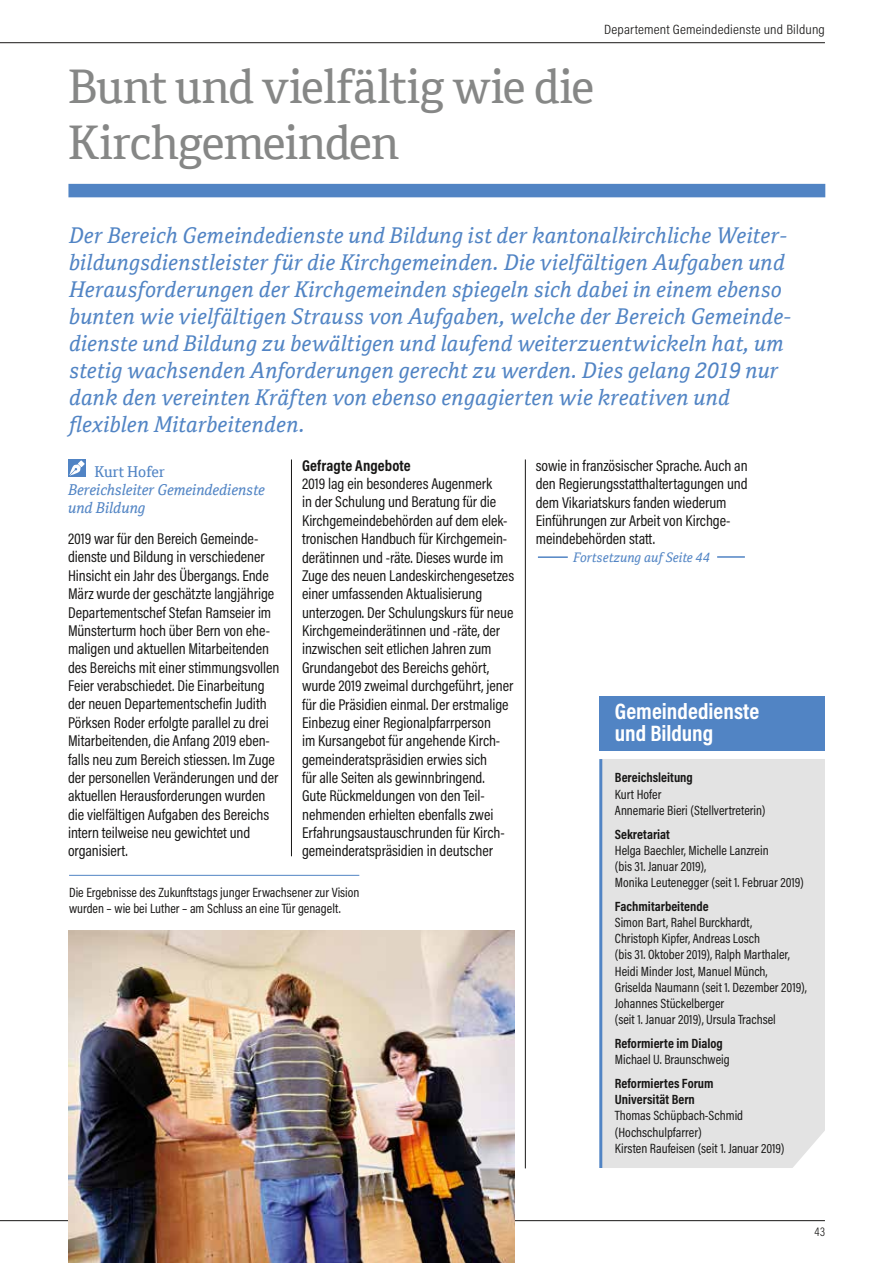
<style>
.page{position:relative;width:893px;height:1263px;background:#fff}
.page>*{position:absolute;margin:0;border:0;box-sizing:border-box;transform-origin:0 0}
.t1{font:46.5px/55.8px "Cordale";letter-spacing:-.015em;color:#868786}
.t2{font:700 22.5px/22.5px "Acumin Pro Cond";color:#fff}
.t3{font:italic 21.75px/27px "Cordale";letter-spacing:.01em;color:#5184c4}
.t4{font:15.75px/18.3px "Acumin Pro Cond";letter-spacing:-.005em;color:#181716}
.t5{font:700 15.75px "Acumin Pro Cond";letter-spacing:.005em;color:#181716}
.t6{font:italic 15px/18px "Cordale";color:#5184c4}
.t7{font:15px "Cordale";color:#5184c4}
.t8{font:13.5px/16.2px "Acumin Pro Cond";color:#181716}
.t9{font:700 13.5px/16.2px "Acumin Pro Cond";color:#181716}
.t10{font:300 13.5px "Acumin Pro Cond";letter-spacing:.01em;color:#181716;scale:1.1 1}
.t11{font:italic 13.2px "Cordale";color:#5184c4}
.t12{font:300 12.75px "Acumin Pro Cond";color:#181716}
</style>
<div class="page">
<hr style="left:0;top:1220px;width:825px;height:1px;background:#181716">
<hr style="left:0;top:42px;width:825px;height:1px;background:#181716">
<div style="left:68px;top:184px;width:757px;height:13px;background:#5184c4"></div>
<hr style="left:291px;top:459px;width:1px;height:397px;background:#181716">
<hr style="left:525px;top:459px;width:1px;height:709px;background:#181716">
<div style="left:602px;top:759px;width:223px;height:409px;background:#e3e3e3"></div>
<div style="left:599px;top:696px;width:226px;height:54px;background:#5184c4"></div>
<hr style="left:599px;top:759px;width:3px;height:409px;background:#5184c4">
<hr style="left:538px;top:556px;width:30px;height:2px;background:#5184c4">
<hr style="left:717px;top:556px;width:28px;height:2px;background:#5184c4">
<img style="left:68px;top:930px;width:447px;height:333px">
<hr style="left:69px;top:875px;width:290px;height:1px;background:#5184c4">
<div style="left:68px;top:459px;width:17px;height:18px;background:#5184c4"></div>
<svg style="left:69px;top:464px;width:12px;height:12px"></svg>
<svg style="left:78px;top:460px;width:7px;height:7px"></svg>
<h1 class="t1" style="left:68px;top:59px;width:528px">Bunt und vielfältig wie die<br>Kirchgemeinden</h1>
<p class="t10" style="left:604px;top:21px;width:202px">Departement Gemeindedienste und Bildung</p>
<p class="t3" style="left:69px;top:222px;width:723px">Der Bereich Gemeindedienste und Bildung ist der kantonalkirchliche Weiter&shy;bildungsdienstleister für die Kirchgemeinden. Die vielfältigen Aufgaben und Herausforderungen der Kirchgemeinden spiegeln sich dabei in einem ebenso bunten wie vielfältigen Strauss von Aufgaben, welche der Bereich Gemeinde&shy;dienste und Bildung zu bewältigen und laufend weiterzuentwickeln hat, um stetig wachsenden Anforderungen gerecht zu werden. Dies gelang 2019 nur dank den vereinten Kräften von ebenso engagierten wie kreativen und flexiblen Mitarbeitenden.</p>
<p class="t7" style="left:95px;top:463px;width:72px">Kurt Hofer</p>
<p class="t6" style="left:68px;top:480px;width:198px">Bereichsleiter Gemeindedienste und Bildung</p>
<p class="t4" style="left:68px;top:529px;width:213px">2019 war für den Bereich Gemeinde&shy;dienste und Bildung in verschiedener Hinsicht ein Jahr des Übergangs. Ende März wurde der geschätzte langjährige Departementschef Stefan Ramseier im Münsterturm hoch über Bern von ehe&shy;maligen und aktuellen Mitarbeitenden des Bereichs mit einer stimmungsvollen Feier verabschiedet. Die Einarbeitung der neuen Departementschefin Judith Pörksen Roder erfolgte parallel zu drei Mitarbeitenden, die Anfang 2019 eben&shy;falls neu zum Bereich stiessen. Im Zuge der personellen Veränderungen und der aktuellen Herausforderungen wurden die vielfältigen Aufgaben des Bereichs intern teilweise neu gewichtet und organisiert.</p>
<p class="t5" style="left:302px;top:455px;width:110px">Gefragte Angebote</p>
<p class="t4" style="left:302px;top:474px;width:214px">2019 lag ein besonderes Augenmerk<br>in der Schulung und Beratung für die Kirchgemeindebehörden auf dem elek&shy;tronischen Handbuch für Kirchgemein&shy;derätinnen und -räte. Dieses wurde im Zuge des neuen Landeskirchengesetzes einer umfassenden Aktualisierung unterzogen. Der Schulungskurs für neue Kirchgemeinderätinnen und -räte, der inzwischen seit etlichen Jahren zum Grundangebot des Bereichs gehört, wurde 2019 zweimal durchgeführt, jener für die Präsidien einmal. Der erstmalige Einbezug einer Regionalpfarrperson<br>im Kursangebot für angehende Kirch&shy;gemeinderatspräsidien erwies sich<br>für alle Seiten als gewinnbringend.<br>Gute Rückmeldungen von den Teil&shy;nehmenden erhielten ebenfalls zwei Erfahrungsaustauschrunden für Kirch&shy;gemeinderatspräsidien in deutscher</p>
<p class="t8" style="left:69px;top:884px;width:292px">Die Ergebnisse des Zukunftstags junger Erwachsener zur Vision wurden – wie bei Luther – am Schluss an eine Tür genagelt.</p>
<p class="t4" style="left:536px;top:456px;width:213px">sowie in französischer Sprache. Auch an den Regierungsstatthaltertagungen und dem Vikariatskurs fanden wiederum Einführungen zur Arbeit von Kirchge&shy;meindebehörden statt.</p>
<p class="t11" style="left:573px;top:550px;width:138px">Fortsetzung auf Seite 44</p>
<h2 class="t2" style="left:615px;top:699px;width:146px">Gemeindedienste und Bildung</h2>
<p class="t9" style="left:615px;top:769px;width:79px">Bereichsleitung</p>
<p class="t8" style="left:615px;top:786px;width:152px">Kurt Hofer<br>Annemarie Bieri (Stellvertreterin)</p>
<p class="t9" style="left:615px;top:825px;width:57px">Sekretariat</p>
<p class="t8" style="left:615px;top:842px;width:191px">Helga Baechler, Michelle Lanzrein<br>(bis 31. Januar 2019),<br>Monika Leutenegger (seit 1. Februar 2019)</p>
<p class="t9" style="left:615px;top:898px;width:95px">Fachmitarbeitende</p>
<p class="t8" style="left:615px;top:914px;width:193px">Simon Bart, Rahel Burckhardt,<br>Christoph Kipfer, Andreas Losch<br>(bis 31. Oktober 2019), Ralph Marthaler, Heidi Minder Jost, Manuel Münch, Griselda Naumann (seit 1. Dezember 2019), Johannes Stückelberger<br>(seit 1. Januar 2019), Ursula Trachsel</p>
<p class="t9" style="left:615px;top:1035px;width:109px">Reformierte im Dialog</p>
<p class="t8" style="left:615px;top:1051px;width:116px">Michael U. Braunschweig</p>
<p class="t9" style="left:615px;top:1075px;width:100px">Reformiertes Forum<br>Universität Bern</p>
<p class="t8" style="left:615px;top:1107px;width:171px">Thomas Schüpbach-Schmid (Hochschulpfarrer)<br>Kirsten Raufeisen (seit 1. Januar 2019)</p>
<p class="t12" style="left:814px;top:1224px;width:12px">43</p>
</div>
